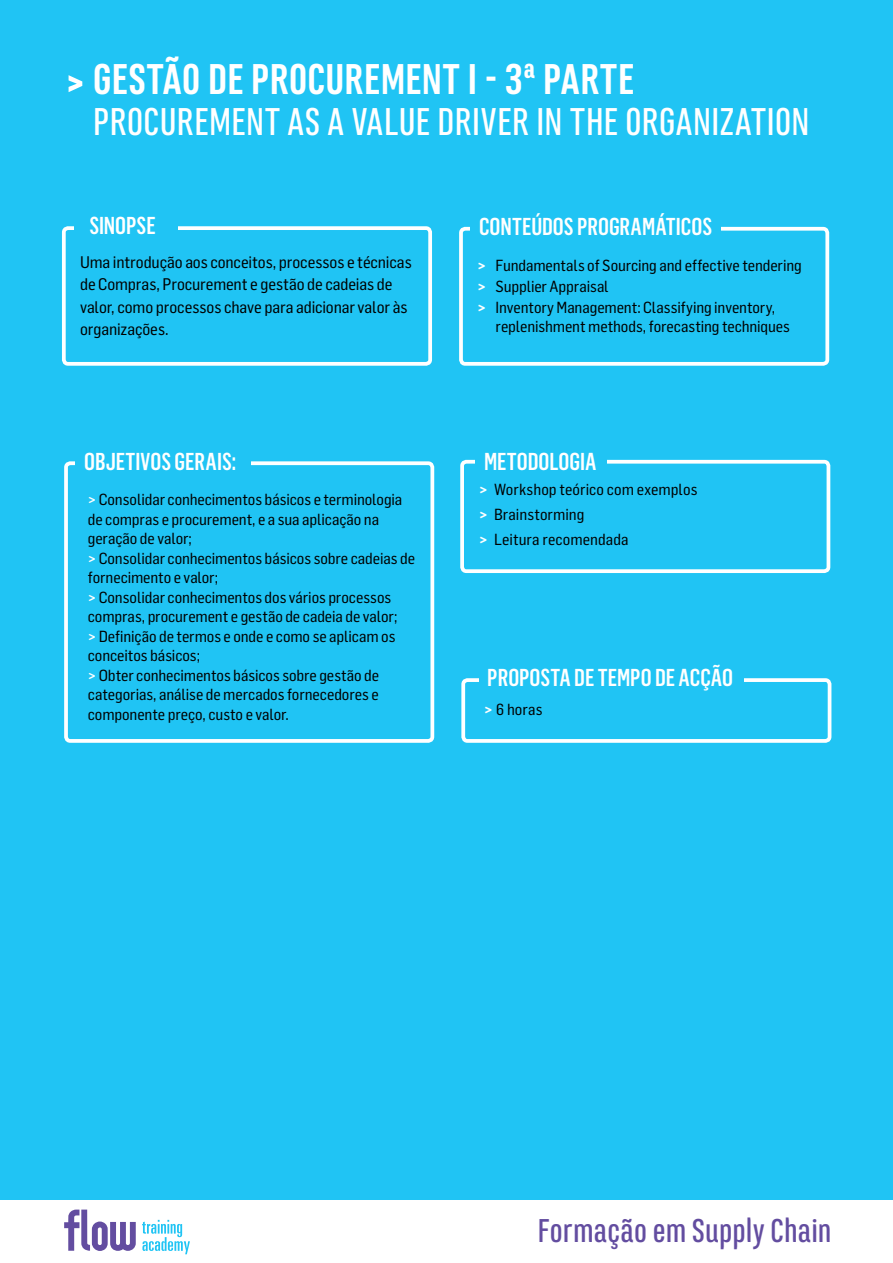
<style>
.page{position:relative;width:893px;height:1263px;background:#fff}
.page>*{position:absolute;margin:0;border:0;box-sizing:border-box;transform-origin:0 0}
.t1{font:700 52.5px "Marianina FY";color:#fff}
.t2{font:700 45px "Marianina FY";letter-spacing:-.005em;color:#fff}
.t3{font:500 40.5px "Marianina FY";color:#fff}
.t4{font:500 34.5px "Marianina FY";letter-spacing:-.015em;color:#634da0}
.t5{font:500 24px "Flama Condensed";color:#fff}
.t6{font:16.5px/22.5px "Flama Semicondensed Basic";letter-spacing:-.005em;color:#000}
.t7{font:15.75px/19.5px "Flama Semicondensed Basic";letter-spacing:-.005em;color:#000}
.s1{font-family:"Flama Semicondensed";font-weight:500;color:#fff}
.s2{font-family:"Flama Semicondensed";font-weight:700;color:#fff}
</style>
<div class="page">
<div style="left:0;top:0;width:893px;height:1199px;background:#20c4f4"></div>
<div style="left:64px;top:461px;width:370px;height:282px;border:4px solid #fff;border-radius:4px"></div>
<div style="left:76px;top:450px;width:175px;height:29px;background:#20c4f4"></div>
<div style="left:62px;top:226px;width:370px;height:140px;border:4px solid #fff;border-radius:4px"></div>
<div style="left:74px;top:211px;width:104px;height:26px;background:#20c4f4"></div>
<svg style="left:64px;top:1209px;width:72px;height:42px"></svg>
<svg style="left:142px;top:1220px;width:48px;height:34px"></svg>
<div style="left:460px;top:460px;width:370px;height:113px;border:4px solid #fff;border-radius:4px"></div>
<div style="left:476px;top:447px;width:131px;height:26px;background:#20c4f4"></div>
<div style="left:461px;top:678px;width:370px;height:65px;border:4px solid #fff;border-radius:4px"></div>
<div style="left:479px;top:662px;width:264px;height:26px;background:#20c4f4"></div>
<div style="left:459px;top:227px;width:370px;height:139px;border:4px solid #fff;border-radius:4px"></div>
<div style="left:471px;top:215px;width:250px;height:26px;background:#20c4f4"></div>
<h1 class="t1" style="left:64px;top:54px;width:23px">&gt;</h1>
<h2 class="t2" style="left:93px;top:55px;width:543px">GESTÃO DE PROCUREMENT I - 3ª PARTE</h2>
<h3 class="t3" style="left:93px;top:99px;width:718px">PROCUREMENT AS A VALUE DRIVER IN THE ORGANIZATION</h3>
<h3 class="t5" style="left:89px;top:210px;width:68px">SINOPSE</h3>
<p class="t6" style="left:80px;top:250px;width:333px">Uma introdução aos conceitos, processos e técnicas de Compras, Procurement e gestão de cadeias de valor, como processos chave para adicionar valor às organizações.</p>
<h3 class="t5" style="left:84px;top:446px;width:153px">OBJETIVOS GERAIS:</h3>
<p class="t7" style="left:88px;top:489px;width:329px"><span class="s1">&gt;</span> Consolidar conhecimentos básicos e terminologia de compras e procurement, e a sua aplicação na geração de valor;<br><span class="s1">&gt;</span> Consolidar conhecimentos básicos sobre cadeias de fornecimento e valor;<br><span class="s1">&gt;</span> Consolidar conhecimentos dos vários processos compras, procurement e gestão de cadeia de valor;<br><span class="s1">&gt;</span> Definição de termos e onde e como se aplicam os conceitos básicos;<br><span class="s1">&gt;</span> Obter conhecimentos básicos sobre gestão de categorias, análise de mercados fornecedores e componente preço, custo e valor.</p>
<h3 class="t5" style="left:479px;top:212px;width:234px">CONTEÚDOS PROGRAMÁTICOS</h3>
<p class="t7" style="left:478px;top:254px;width:326px;line-height:21px"><span class="s2">&gt;</span> Fundamentals of Sourcing and effective tendering <span class="s2">&gt;</span> Supplier Appraisal<br><span class="s2">&gt;</span> Inventory Management: Classifying inventory,</p>
<p class="t7" style="left:496px;top:316px;width:296px">replenishment methods, forecasting techniques</p>
<h3 class="t5" style="left:484px;top:447px;width:114px">METODOLOGIA</h3>
<p class="t7" style="left:479px;top:476px;width:220px;line-height:25.2px"><span class="s2">&gt;</span> Workshop teórico com exemplos <span class="s2">&gt;</span> Brainstorming<br><span class="s2">&gt;</span> Leitura recomendada</p>
<h3 class="t5" style="left:487px;top:662px;width:245px">PROPOSTA DE TEMPO DE ACÇÃO</h3>
<p class="t7" style="left:484px;top:699px;width:60px"><span class="s2">&gt;</span> 6 horas</p>
<h3 class="t4" style="left:538px;top:1211px;width:296px">FORMAÇÃO EM SUPPLY CHAIN</h3>
</div>
